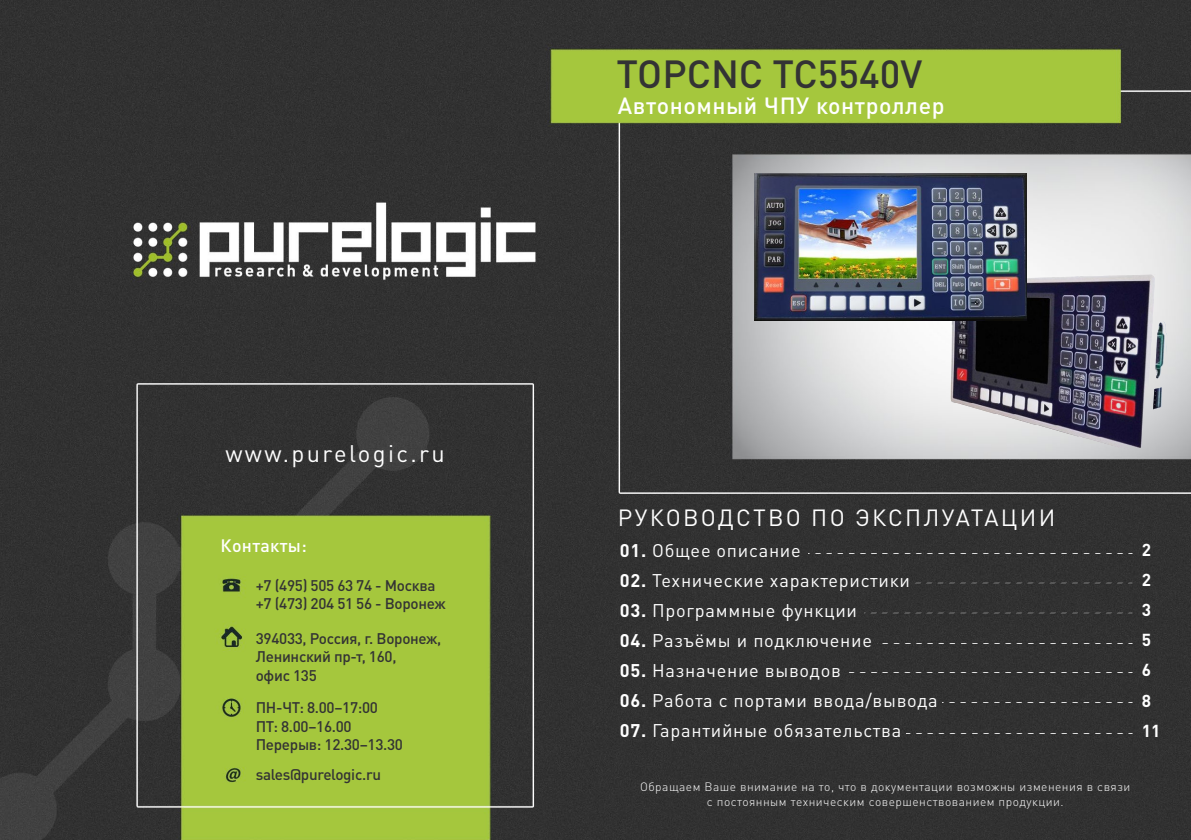
<style>
.page{position:relative;width:1191px;height:840px;background:#fff}
.page>*{position:absolute;margin:0;border:0;box-sizing:border-box;transform-origin:0 0}
.t1{font:500 38.8px "DIN Pro";color:#333334}
.t2{font:23.8px "DIN Pro";letter-spacing:.1em;color:#fff}
.t3{font:23.2px "DIN Pro";letter-spacing:.1em;color:#fff}
.t4{font:500 23.2px "DIN Pro";letter-spacing:.025em;color:#fff}
.t5{font:18.2px "DIN Pro";letter-spacing:.04em;color:#fff}
.t6{font:500 17.8px "DIN Pro";letter-spacing:.02em;color:#fff}
.t7{font:700 17.2px/30px "DIN Pro";color:#fff}
.t8{font:500 15.2px/18.2px "DIN Pro";letter-spacing:-.02em;color:#333334}
.t9{font:300 12px/14.4px "DIN Pro";letter-spacing:.04em;color:#fff;text-align:center}
.s1{font-weight:700}
</style>
<div class="page">
<img style="left:0;top:0;width:1190px;height:839px">
<img style="left:808px;top:548px;width:331px;height:8px">
<img style="left:916px;top:577px;width:223px;height:8px">
<img style="left:865px;top:608px;width:274px;height:7px">
<img style="left:849px;top:667px;width:290px;height:7px">
<img style="left:906px;top:728px;width:233px;height:7px">
<img style="left:877px;top:638px;width:262px;height:7px">
<div style="left:942px;top:697px;width:197px;height:8px;background:#313131"></div>
<img style="left:947px;top:270px;width:233px;height:188px">
<img style="left:754px;top:173px;width:272px;height:147px">
<h2 class="t2" style="left:225px;top:436px;width:221px">www.purelogic.ru</h2>
<p class="t6" style="left:220px;top:533px;width:88px">Контакты:</p>
<p class="t8" style="left:256px;top:575px;width:191px">+7 (495) 505 63 74 - Москва +7 (473) 204 51 56 - Воронеж</p>
<p class="t8" style="left:256px;top:628px;width:187px">394033, Россия, г. Воронеж,<br>Ленинский пр-т, 160,<br>офис 135</p>
<p class="t8" style="left:256px;top:697px;width:149px">ПН-ЧТ: 8.00–17:00<br>ПТ: 8.00–16.00<br>Перерыв: 12.30–13.30</p>
<p class="t8" style="left:256px;top:764px;width:127px">sales@purelogic.ru</p>
<h1 class="t1" style="left:616px;top:47px;width:307px">TOPCNC TC5540V</h1>
<p class="t4" style="left:618px;top:90px;width:328px">Автономный ЧПУ контроллер</p>
<p class="t3" style="left:618px;top:501px;width:439px">РУКОВОДСТВО ПО ЭКСПЛУАТАЦИИ</p>
<p class="t5" style="left:620px;top:538px;width:182px"><span class="s1">01.</span> Общее описание</p>
<p class="t5" style="left:620px;top:568px;width:292px"><span class="s1">02.</span> Технические характеристики</p>
<p class="t5" style="left:620px;top:598px;width:239px"><span class="s1">03.</span> Программные функции</p>
<p class="t5" style="left:620px;top:628px;width:254px"><span class="s1">04.</span> Разъёмы и подключение</p>
<p class="t5" style="left:620px;top:658px;width:222px"><span class="s1">05.</span> Назначение выводов</p>
<p class="t5" style="left:620px;top:688px;width:319px"><span class="s1">06.</span> Работа с портами ввода/вывода</p>
<p class="t5" style="left:620px;top:718px;width:283px"><span class="s1">07.</span> Гарантийные обязательства</p>
<p class="t7" style="left:1141px;top:534px;width:20px">2<br>2<br>3<br>5<br>6<br>8<br>11</p>
<p class="t9" style="left:640px;top:778px;width:492px">Обращаем Ваше внимание на то, что в документации возможны изменения в связи с постоянным техническим совершенствованием продукции.</p>
</div>
